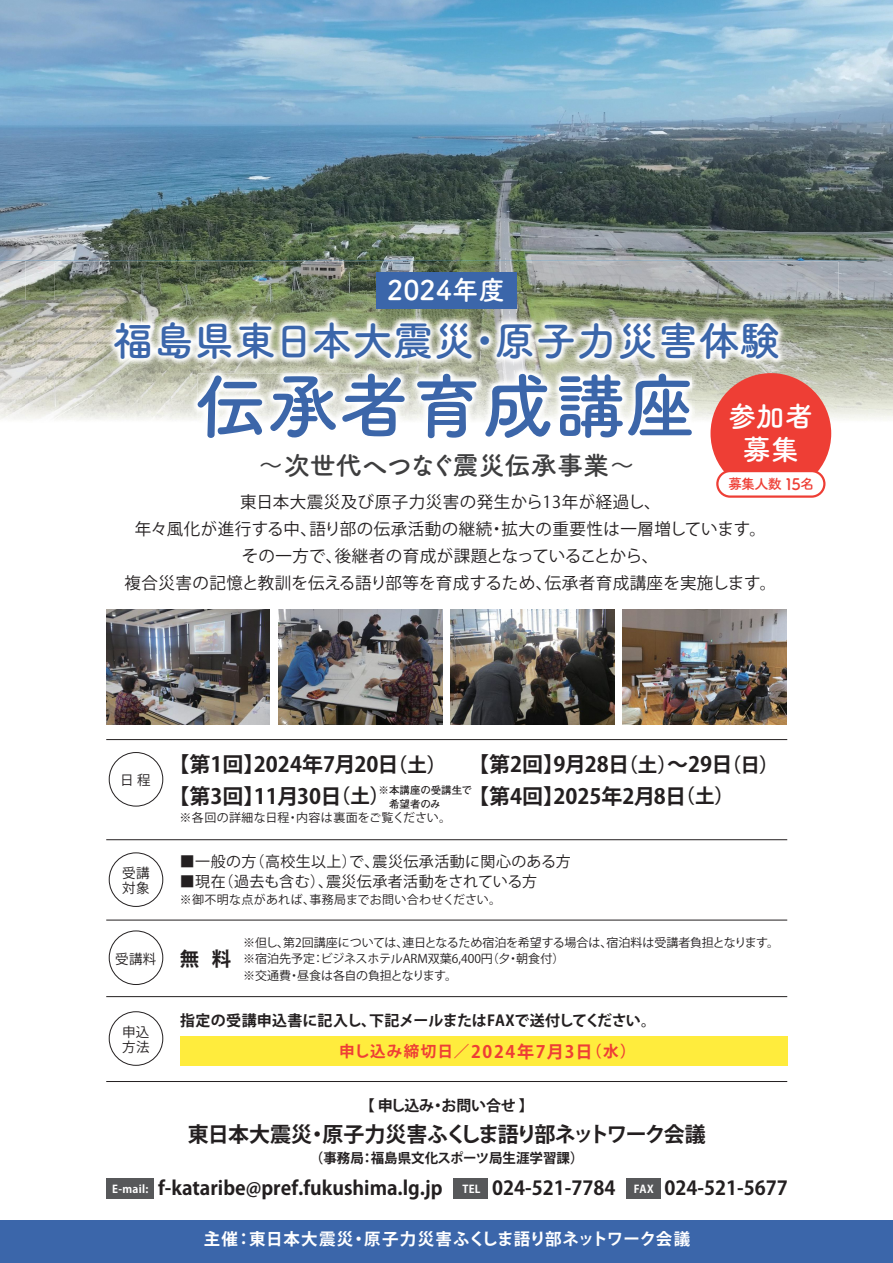
<style>
.page{position:relative;width:893px;height:1263px;background:#fff}
.page>*{position:absolute;margin:0;border:0;box-sizing:border-box;transform-origin:0 0}
.t1{font:700 71.7px "Tsuku A Rd Gothic";color:#3b66aa}
.t2{font:700 40.8px "Tsuku A Rd Gothic";color:#3b66aa}
.t3{font:700 28.5px/33px "Tsuku A Rd Gothic";color:#fff;text-align:center}
.t4{font:700 27px "Tsuku A Rd Gothic";color:#fff}
.t5{font:700 26.1px "Tsuku A Rd Gothic";color:#3e3e3f}
.t6{font:700 21px/31.5px "Koz Go Pr 6 N";color:#231f20}
.t7{font:700 21px "Koz Go Pr 6 N";letter-spacing:-.05em;color:#231f20}
.t8{font:700 19.5px "Koz Go Pr 6 N";color:#231f20}
.t9{font:700 19.2px "Koz Go Pr 6 N";color:#231f20}
.t10{font:16.5px/27px "Koz Go Pr 6 N";letter-spacing:.03em;color:#231f20;text-align:center}
.t11{font:700 16.5px "Koz Go Pr 6 N";letter-spacing:.04em;color:#fff}
.t12{font:700 15.6px "Koz Go Pr 6 N";letter-spacing:.07em;color:#ee3e35}
.t13{font:15px "Koz Go Pr 6 N";letter-spacing:.03em;color:#231f20}
.t14{font:700 15px "Koz Go Pr 6 N";letter-spacing:-.01em;color:#231f20}
.t15{font:700 14.1px "Tsuku A Rd Gothic";color:#ee3e35}
.t16{font:700 13.5px "Koz Go Pr 6 N";color:#231f20}
.t17{font:13.5px/14.9px "Koz Go Pr 6 N";letter-spacing:.03em;color:#231f20}
.t18{font:12px/16.5px "Koz Go Pr 6 N";color:#231f20}
.t19{font:12px "Koz Go Pr 6 N";letter-spacing:.03em;color:#231f20}
.t20{font:700 10.5px/13.5px "Futo Go B101 Pr 6 N";color:#231f20}
.s1{font-size:15.9px}
.s2{font-size:19.5px}
.s3{font-size:17.1px}
.s4{font-size:10.8px;color:#fff}
</style>
<div class="page">
<img style="left:0;top:261px;width:26px;height:158px">
<img style="left:867px;top:261px;width:26px;height:159px">
<img style="left:26px;top:261px;width:841px;height:39px">
<img style="left:26px;top:300px;width:29px;height:119px">
<img style="left:838px;top:300px;width:29px;height:120px">
<img style="left:0;top:0;width:893px;height:261px">
<div style="left:0;top:1220px;width:893px;height:43px;background:#3b66aa"></div>
<img style="left:55px;top:262px;width:313px;height:158px">
<img style="left:368px;top:262px;width:314px;height:112px">
<img style="left:682px;top:262px;width:156px;height:158px">
<img style="left:198px;top:374px;width:494px;height:46px">
<img style="left:199px;top:393px;width:493px;height:45px">
<div style="left:376px;top:272px;width:141px;height:37px;background:#3b66aa"></div>
<div style="left:454px;top:1178px;width:34px;height:21px;background:#57585a"></div>
<div style="left:626px;top:1178px;width:34px;height:21px;background:#57585a"></div>
<div style="left:106px;top:1178px;width:48px;height:21px;background:#57585a"></div>
<div style="left:180px;top:1036px;width:607px;height:30px;background:#ffec3d"></div>
<hr style="left:106px;top:739px;width:681px;height:1px;background:#231f20">
<hr style="left:106px;top:839px;width:681px;height:1px;background:#231f20">
<hr style="left:106px;top:996px;width:681px;height:1px;background:#231f20">
<hr style="left:106px;top:1081px;width:681px;height:1px;background:#231f20">
<div style="left:109px;top:752px;width:54px;height:54px;border:1px solid #231f20;border-radius:50%"></div>
<div style="left:109px;top:852px;width:54px;height:55px;border:1px solid #231f20;border-radius:50%"></div>
<div style="left:109px;top:1011px;width:54px;height:55px;border:1px solid #231f20;border-radius:50%"></div>
<div style="left:710px;top:373px;width:121px;height:121px;background:#ee3e35;border-radius:50%"></div>
<div style="left:717px;top:471px;width:107px;height:26px;background:#fff;border-radius:13px"></div>
<div style="left:716px;top:470px;width:109px;height:28px;border:2px solid #ee3e35;border-radius:13px"></div>
<img style="left:106px;top:610px;width:164px;height:115px">
<img style="left:278px;top:610px;width:164px;height:115px">
<img style="left:451px;top:610px;width:163px;height:115px">
<img style="left:623px;top:610px;width:164px;height:115px">
<hr style="left:106px;top:920px;width:681px;height:1px;background:#231f20">
<div style="left:109px;top:930px;width:54px;height:55px;border:1px solid #231f20;border-radius:50%"></div>
<h3 class="t4" style="left:387px;top:269px;width:120px">2024年度</h3>
<h2 class="t2" style="left:113px;top:309px;width:669px">福島県東日本大震災・原子力災害体験</h2>
<h1 class="t1" style="left:196px;top:350px;width:503px">伝承者育成講座</h1>
<h3 class="t5" style="left:258px;top:444px;width:379px">～次世代へつなぐ震災伝承事業～</h3>
<p class="t10" style="left:125px;top:488px;width:653px">東日本大震災及び原子力災害の発生から13年が経過し、<br>年々風化が進行する中、語り部の伝承活動の継続・拡大の重要性は一層増しています。その一方で、後継者の育成が課題となっていることから、<br>複合災害の記憶と教訓を伝える語り部等を育成するため、伝承者育成講座を実施します。</p>
<h3 class="t3" style="left:728px;top:398px;width:87px">参加者募集</h3>
<p class="t15" style="left:728px;top:473px;width:88px">募集人数 <span class="s1">15</span>名</p>
<p class="t17" style="left:120px;top:773px;width:32px">日 程</p>
<p class="t17" style="left:122px;top:866px;width:29px">受講対象</p>
<p class="t17" style="left:115px;top:952px;width:43px">受講料</p>
<p class="t17" style="left:122px;top:1025px;width:29px">申込方法</p>
<p class="t6" style="left:168px;top:749px;width:279px">【第1回】2024年7月20日<span class="s2">（土）</span>【第3回】11月30日<span class="s2">（土）</span></p>
<p class="t6" style="left:468px;top:749px;width:312px">【第2回】9月28日<span class="s2">（土）</span>～29日<span class="s2">（日）</span>【第4回】2025年2月8日<span class="s2">（土）</span></p>
<p class="t20" style="left:379px;top:783px;width:95px">※本講座の受講生で　希望者のみ</p>
<p class="t19" style="left:180px;top:811px;width:273px">※各回の詳細な日程・内容は裏面をご覧ください。</p>
<p class="t13" style="left:180px;top:853px;width:393px">■一般の方（高校生以上）で、震災伝承活動に関心のある方</p>
<p class="t13" style="left:180px;top:873px;width:359px">■現在（過去も含む）、震災伝承者活動をされている方</p>
<p class="t19" style="left:180px;top:893px;width:323px">※御不明な点があれば、事務局までお問い合わせください。</p>
<p class="t8" style="left:180px;top:948px;width:53px">無 料</p>
<p class="t18" style="left:243px;top:934px;width:538px">※但し、第2回講座については、連日となるため宿泊を希望する場合は、宿泊料は受講者負担となります。※宿泊先予定：ビジネスホテルARM双葉6,400円（夕・朝食付）<br>※交通費・昼食は各自の負担となります。</p>
<p class="t14" style="left:180px;top:1012px;width:477px">指定の受講申込書に記入し、下記メールまたはFAXで送付してください。</p>
<p class="t12" style="left:339px;top:1043px;width:298px">申し込み締切日／<span class="s3">2024年7月3日</span>（水）</p>
<p class="t14" style="left:360px;top:1097px;width:175px">【 申し込み・お問い合せ 】</p>
<p class="t7" style="left:188px;top:1123px;width:519px">東日本大震災・原子力災害ふくしま語り部ネットワーク会議</p>
<p class="t16" style="left:310px;top:1150px;width:275px">（事務局：福島県文化スポーツ局生涯学習課）</p>
<p class="t9" style="left:112px;top:1177px;width:677px"><span class="s4">E-mail:</span> f-kataribe@pref.fukushima.lg.jp <span class="s4">TEL</span> 024-521-7784 <span class="s4">FAX</span> 024-521-5677</p>
<p class="t11" style="left:204px;top:1229px;width:488px">主催：東日本大震災・原子力災害ふくしま語り部ネットワーク会議</p>
</div>
